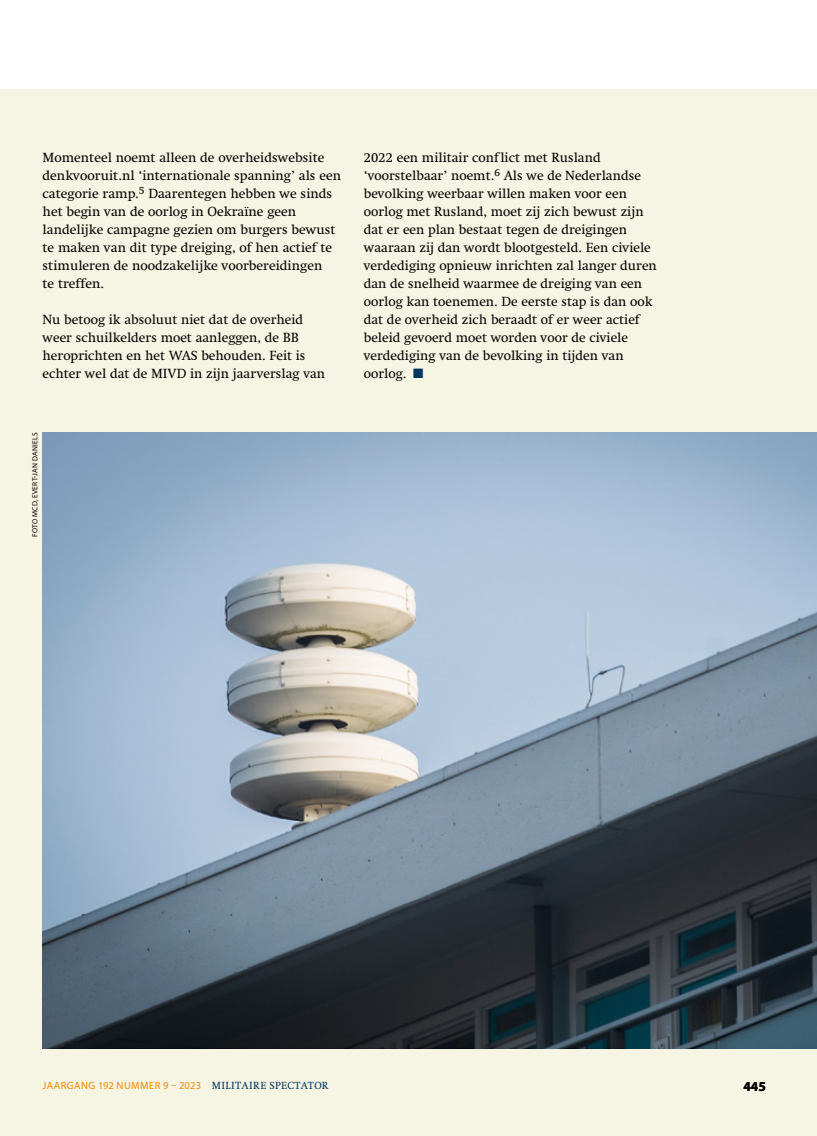
<style>
.page{position:relative;width:817px;height:1136px;background:#fff}
.page>*{position:absolute;margin:0;border:0;box-sizing:border-box;transform-origin:0 0}
.t1{font:13.5px/18px "Swift LT Std";color:#000}
.t2{font:700 13.5px "Myriad Pro";color:#000}
.t3{font:10.5px "Myriad Pro";letter-spacing:.045em;color:#f38a00}
.t4{font:7.5px "Myriad Pro";letter-spacing:.035em;color:#000}
.s1{color:#00355f}
.s2{font-family:"Swift LT Std";color:#00355f}
</style>
<div class="page">
<div style="left:0;top:89px;width:816px;height:1046px;background:#f6f4e2"></div>
<img style="left:43px;top:432px;width:773px;height:616px">
<p class="t1" style="left:43px;top:149px;width:300px">Momenteel noemt alleen de overheidswebsite denkvooruit.nl ‘internationale spanning’ als een categorie ramp.<sup>5</sup> Daarentegen hebben we sinds het begin van de oorlog in Oekraïne geen landelijke campagne gezien om burgers bewust te maken van dit type dreiging, of hen actief te stimuleren de noodzakelijke voorbereidingen<br>te treffen.</p>
<p class="t1" style="left:43px;top:311px;width:284px">Nu betoog ik absoluut niet dat de overheid weer schuilkelders moet aanleggen, de BB heroprichten en het WAS behouden. Feit is echter wel dat de MIVD in zijn jaarverslag van</p>
<p class="t4" style="left:30px;top:537px;width:106px;rotate:-90deg">FOTO MCD, EVERT-JAN DANIELS</p>
<p class="t1" style="left:364px;top:149px;width:294px">2022 een militair conflict met Rusland ‘voorstelbaar’ noemt.<sup>6</sup> Als we de Nederlandse bevolking weerbaar willen maken voor een oorlog met Rusland, moet zij zich bewust zijn dat er een plan bestaat tegen de dreigingen waaraan zij dan wordt blootgesteld. Een civiele verdediging opnieuw inrichten zal langer duren dan de snelheid waarmee de dreiging van een oorlog kan toenemen. De eerste stap is dan ook dat de overheid zich beraadt of er weer actief beleid gevoerd moet worden voor de civiele verdediging van de bevolking in tijden van oorlog. <span class="s1">■</span></p>
<p class="t3" style="left:43px;top:1078px;width:287px">JAARGANG 192 NUMMER 9 – 2023 <span class="s2">MILITAIRE SPECTATOR</span></p>
<p class="t2" style="left:743px;top:1077px;width:24px">445</p>
</div>
